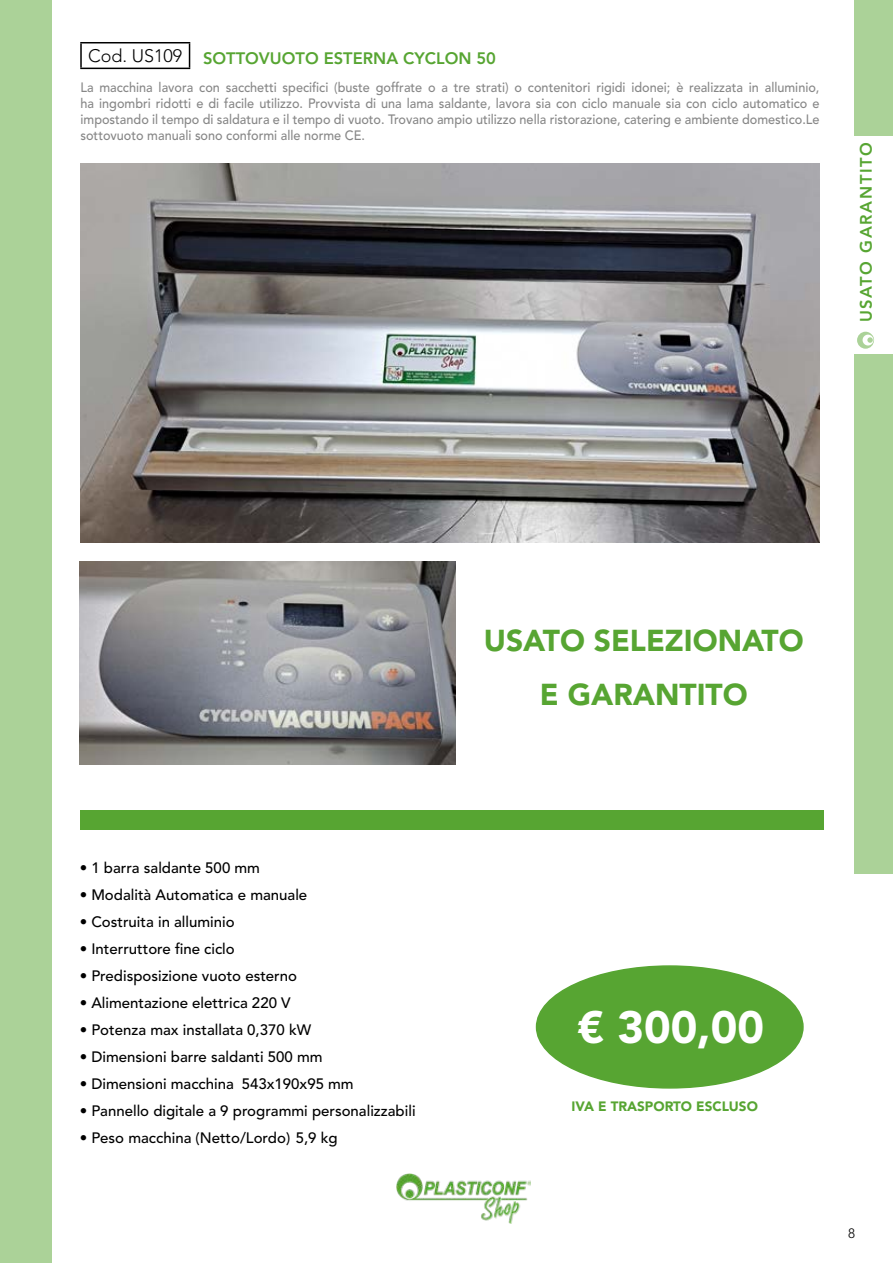
<style>
.page{position:relative;width:893px;height:1263px;background:#fff}
.page>*{position:absolute;margin:0;border:0;box-sizing:border-box;transform-origin:0 0}
.t1{font:900 45px "Avenir LT Std";color:#fff}
.t2{font:900 30px/54px "Avenir LT Std";color:#57a532;text-align:center}
.t3{font:300 18px "Avenir LT Std";color:#000}
.t4{font:800 16.5px "Avenir LT Std";color:#57a532}
.t5{font:800 16.5px "Avenir LT Std";letter-spacing:.1em;color:#57a532}
.t6{font:500 15px "Avenir LT Std";color:#000}
.t7{font:500 13.5px/16.2px "Avenir LT Std";color:#878787;text-align:justify;scale:.94 1}
.t8{font:900 13.5px "Avenir LT Std";color:#57a532}
.t9{font:300 13.5px "Avenir LT Std";color:#000}
</style>
<div class="page">
<div style="left:855px;top:354px;width:38px;height:519px;background:#abd298"></div>
<div style="left:855px;top:0;width:38px;height:136px;background:#abd298"></div>
<svg style="left:857px;top:332px;width:17px;height:17px"></svg>
<div style="left:0;top:0;width:51px;height:1263px;background:#abd298"></div>
<img style="left:396px;top:1173px;width:135px;height:51px">
<img style="left:80px;top:561px;width:375px;height:203px">
<div style="left:80px;top:810px;width:744px;height:19px;background:#57a532"></div>
<div style="left:536px;top:966px;width:267px;height:122px;background:#57a532;border-radius:50%"></div>
<img style="left:80px;top:164px;width:739px;height:378px">
<hr style="left:80px;top:42px;width:110px;height:1px;background:#000">
<hr style="left:80px;top:43px;width:2px;height:25px;background:#000">
<svg style="left:189px;top:43px;width:1px;height:25px"></svg>
<hr style="left:80px;top:68px;width:110px;height:1px;background:#000">
<h3 class="t3" style="left:88px;top:46px;width:96px">Cod. US109</h3>
<p class="t4" style="left:203px;top:48px;width:294px">SOTTOVUOTO ESTERNA CYCLON 50</p>
<p class="t7" style="left:80px;top:79px;width:788px">La macchina lavora con sacchetti specifici (buste goffrate o a tre strati) o contenitori rigidi idonei; è realizzata in alluminio, ha ingombri ridotti e di facile utilizzo. Provvista di una lama saldante, lavora sia con ciclo manuale sia con ciclo automatico e impostando il tempo di saldatura e il tempo di vuoto. Trovano ampio utilizzo nella ristorazione, catering e ambiente domestico.Le sottovuoto manuali sono conformi alle norme CE.</p>
<p class="t5" style="left:856px;top:322px;width:182px;rotate:-90deg">USATO GARANTITO</p>
<p class="t6" style="left:80px;top:859px;width:182px">• 1 barra saldante 500 mm</p>
<p class="t6" style="left:80px;top:886px;width:229px">• Modalità Automatica e manuale</p>
<p class="t6" style="left:80px;top:913px;width:157px">• Costruita in alluminio</p>
<p class="t6" style="left:80px;top:940px;width:157px">• Interruttore fine ciclo</p>
<p class="t6" style="left:80px;top:967px;width:219px">• Predisposizione vuoto esterno</p>
<p class="t6" style="left:80px;top:994px;width:212px">• Alimentazione elettrica 220 V</p>
<p class="t6" style="left:80px;top:1021px;width:233px">• Potenza max installata 0,370 kW</p>
<p class="t6" style="left:80px;top:1048px;width:244px">• Dimensioni barre saldanti 500 mm</p>
<p class="t6" style="left:80px;top:1075px;width:276px">• Dimensioni macchina 543x190x95 mm</p>
<p class="t6" style="left:80px;top:1102px;width:337px">• Pannello digitale a 9 programmi personalizzabili</p>
<p class="t6" style="left:80px;top:1129px;width:259px">• Peso macchina (Netto/Lordo) 5,9 kg</p>
<h2 class="t2" style="left:484px;top:613px;width:321px">USATO SELEZIONATO<br>E GARANTITO</h2>
<h1 class="t1" style="left:578px;top:1000px;width:188px">€ 300,00</h1>
<p class="t8" style="left:571px;top:1098px;width:188px">IVA E TRASPORTO ESCLUSO</p>
<p class="t9" style="left:848px;top:1225px;width:9px">8</p>
</div>
